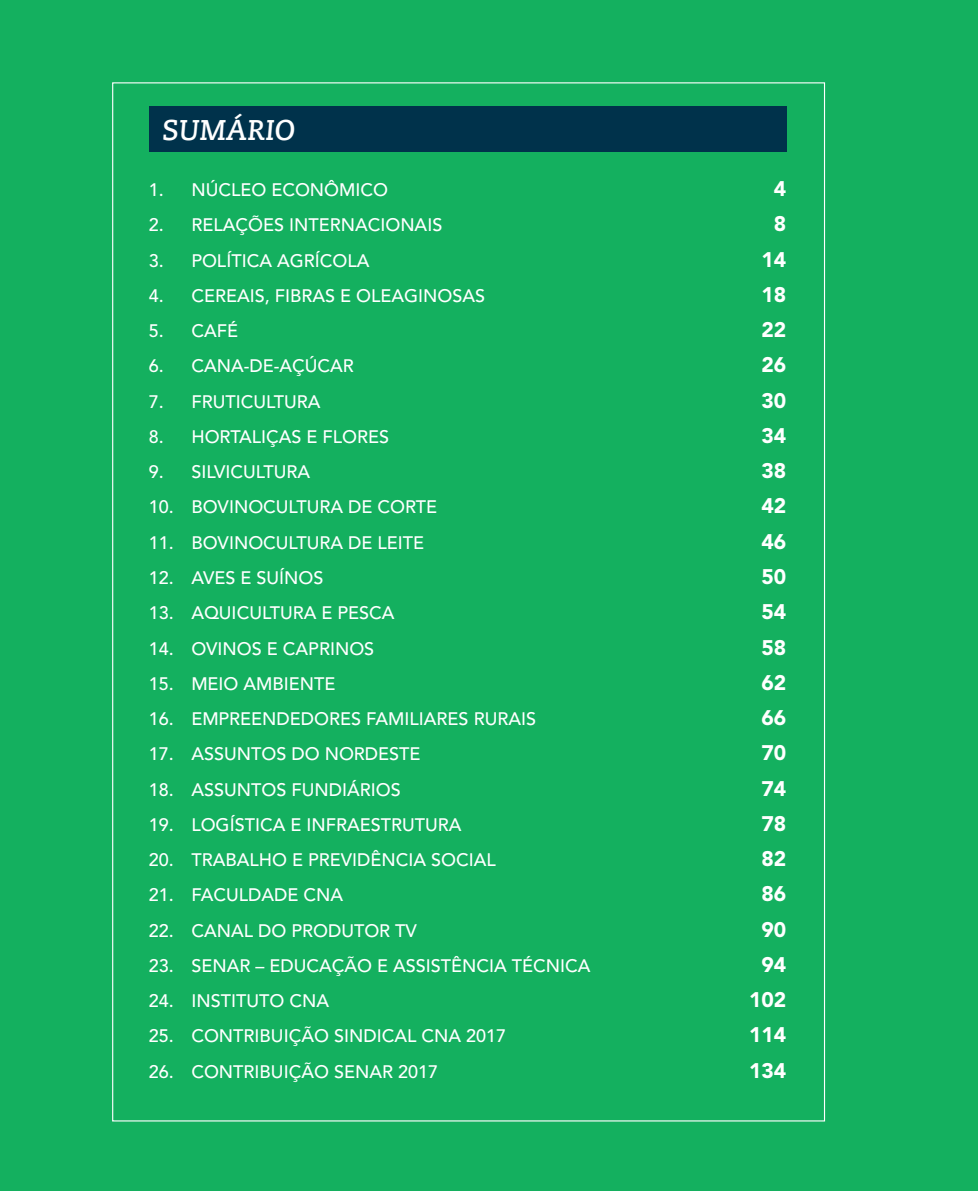
<style>
.page{position:relative;width:978px;height:1191px;background:#14b05f}
.page>*{position:absolute;margin:0;border:0;box-sizing:border-box;transform-origin:0 0}
.t1{font:italic 700 28.5px "Caecilia LT Std";color:#fff}
.t2{font:900 21px "Avenir LT Std";color:#fff}
.t3{font:500 18px "Avenir LT Std";color:#fff}
</style>
<div class="page">
<div style="left:149px;top:106px;width:638px;height:45px;background:#00324b"></div>
<h1 class="t1" style="left:162px;top:113px;width:134px">SUMÁRIO</h1>
<p class="t3" style="left:149px;top:179px;width:241px">1. NÚCLEO ECONÔMICO</p>
<p class="t2" style="left:774px;top:176px;width:14px">4</p>
<p class="t3" style="left:149px;top:215px;width:295px">2. RELAÇÕES INTERNACIONAIS</p>
<p class="t2" style="left:774px;top:211px;width:14px">8</p>
<p class="t3" style="left:149px;top:250px;width:222px">3. POLÍTICA AGRÍCOLA</p>
<p class="t2" style="left:761px;top:246px;width:26px">14</p>
<p class="t3" style="left:149px;top:285px;width:338px">4. CEREAIS, FIBRAS E OLEAGINOSAS</p>
<p class="t2" style="left:761px;top:282px;width:26px">18</p>
<p class="t3" style="left:149px;top:320px;width:91px">5. CAFÉ</p>
<p class="t2" style="left:761px;top:317px;width:26px">22</p>
<p class="t3" style="left:149px;top:356px;width:206px">6. CANA-DE-AÇÚCAR</p>
<p class="t2" style="left:761px;top:352px;width:26px">26</p>
<p class="t3" style="left:149px;top:391px;width:173px">7. FRUTICULTURA</p>
<p class="t2" style="left:761px;top:387px;width:26px">30</p>
<p class="t3" style="left:149px;top:426px;width:242px">8. HORTALIÇAS E FLORES</p>
<p class="t2" style="left:761px;top:423px;width:26px">34</p>
<p class="t3" style="left:149px;top:461px;width:163px">9. SILVICULTURA</p>
<p class="t2" style="left:761px;top:458px;width:26px">38</p>
<p class="t3" style="left:149px;top:497px;width:290px">10. BOVINOCULTURA DE CORTE</p>
<p class="t2" style="left:761px;top:493px;width:26px">42</p>
<p class="t3" style="left:149px;top:532px;width:277px">11. BOVINOCULTURA DE LEITE</p>
<p class="t2" style="left:761px;top:528px;width:26px">46</p>
<p class="t3" style="left:149px;top:567px;width:176px">12. AVES E SUÍNOS</p>
<p class="t2" style="left:761px;top:564px;width:26px">50</p>
<p class="t3" style="left:149px;top:602px;width:247px">13. AQUICULTURA E PESCA</p>
<p class="t2" style="left:761px;top:599px;width:26px">54</p>
<p class="t3" style="left:149px;top:638px;width:227px">14. OVINOS E CAPRINOS</p>
<p class="t2" style="left:761px;top:634px;width:26px">58</p>
<p class="t3" style="left:149px;top:673px;width:188px">15. MEIO AMBIENTE</p>
<p class="t2" style="left:761px;top:669px;width:26px">62</p>
<p class="t3" style="left:149px;top:708px;width:389px">16. EMPREENDEDORES FAMILIARES RURAIS</p>
<p class="t2" style="left:761px;top:705px;width:26px">66</p>
<p class="t3" style="left:149px;top:743px;width:273px">17. ASSUNTOS DO NORDESTE</p>
<p class="t2" style="left:761px;top:740px;width:26px">70</p>
<p class="t3" style="left:149px;top:779px;width:253px">18. ASSUNTOS FUNDIÁRIOS</p>
<p class="t2" style="left:761px;top:775px;width:26px">74</p>
<p class="t3" style="left:149px;top:814px;width:314px">19. LOGÍSTICA E INFRAESTRUTURA</p>
<p class="t2" style="left:761px;top:811px;width:26px">78</p>
<p class="t3" style="left:149px;top:849px;width:348px">20. TRABALHO E PREVIDÊNCIA SOCIAL</p>
<p class="t2" style="left:761px;top:846px;width:26px">82</p>
<p class="t3" style="left:149px;top:884px;width:196px">21. FACULDADE CNA</p>
<p class="t2" style="left:761px;top:881px;width:26px">86</p>
<p class="t3" style="left:149px;top:920px;width:270px">22. CANAL DO PRODUTOR TV</p>
<p class="t2" style="left:761px;top:916px;width:26px">90</p>
<p class="t3" style="left:149px;top:955px;width:443px">23. SENAR – EDUCAÇÃO E ASSISTÊNCIA TÉCNICA</p>
<p class="t2" style="left:761px;top:952px;width:26px">94</p>
<p class="t3" style="left:149px;top:990px;width:182px">24. INSTITUTO CNA</p>
<p class="t2" style="left:749px;top:987px;width:39px">102</p>
<p class="t3" style="left:149px;top:1025px;width:359px">25. CONTRIBUIÇÃO SINDICAL CNA 2017</p>
<p class="t2" style="left:749px;top:1022px;width:39px">114</p>
<p class="t3" style="left:149px;top:1061px;width:291px">26. CONTRIBUIÇÃO SENAR 2017</p>
<p class="t2" style="left:749px;top:1057px;width:39px">134</p>
</div>
